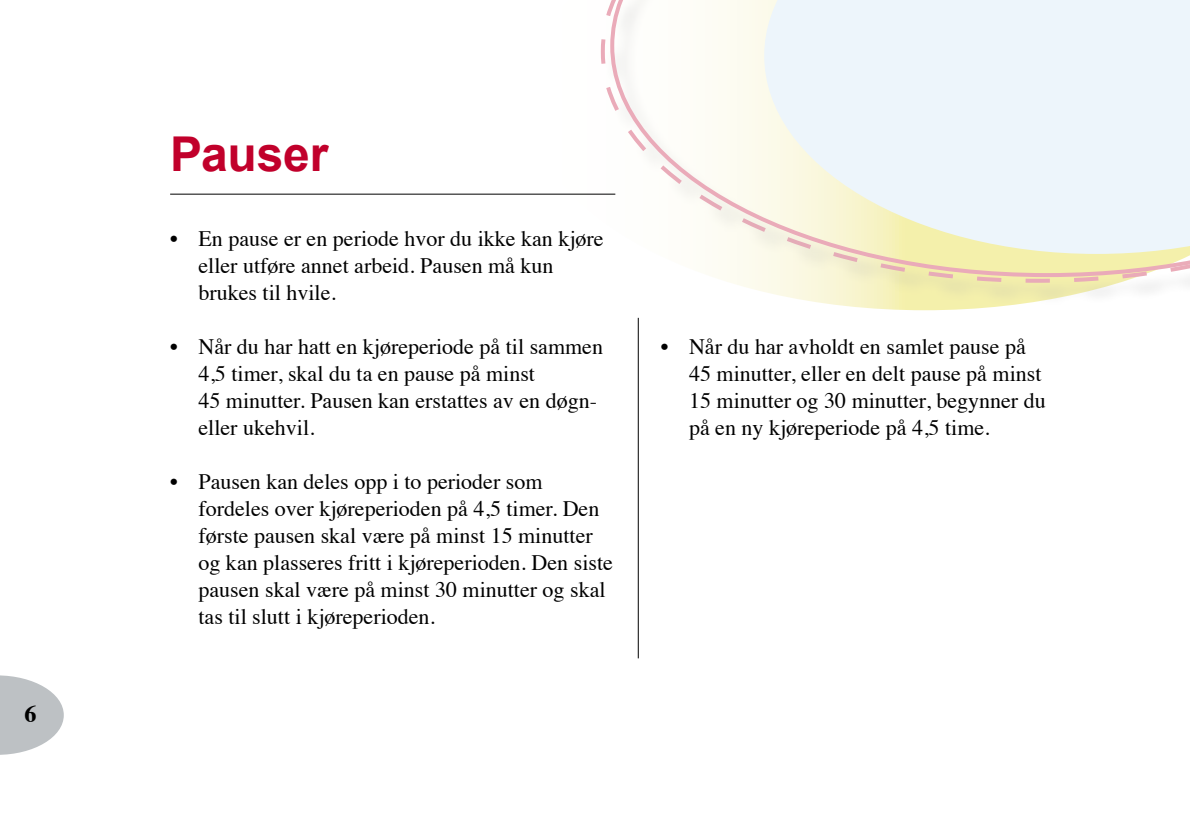
<style>
.page{position:relative;width:1191px;height:840px;background:#fff}
.page>*{position:absolute;margin:0;border:0;box-sizing:border-box;transform-origin:0 0}
.t1{font:700 48px "Arial";letter-spacing:-.01em;color:#c1002b}
.t2{font:700 24px "Times";color:#000}
.t3{font:22px/27px "Times";color:#000}
</style>
<div class="page">
<svg style="left:0;top:675px;width:64px;height:79px"></svg>
<div style="left:613px;top:0;width:578px;height:302px;background:#000;opacity:.29"></div>
<svg style="left:610px;top:0;width:581px;height:277px"></svg>
<hr style="left:170px;top:194px;width:445px;height:1px;background:#000">
<hr style="left:638px;top:317px;width:1px;height:341px;background:#000">
<p class="t2" style="left:25px;top:690px;width:13px">6</p>
<h1 class="t1" style="left:170px;top:123px;width:160px">Pauser</h1>
<p class="t3" style="left:198px;top:223px;width:407px;text-indent:-28px">• En pause er en periode hvor du ikke kan kjøre eller utføre annet arbeid. Pausen må kun brukes til hvile.</p>
<p class="t3" style="left:198px;top:331px;width:406px;text-indent:-28px">• Når du har hatt en kjøreperiode på til sammen 4,5 timer, skal du ta en pause på minst<br>45 minutter. Pausen kan erstattes av en døgn&shy;eller ukehvil.</p>
<p class="t3" style="left:198px;top:466px;width:416px;text-indent:-28px">• Pausen kan deles opp i to perioder som fordeles over kjøreperioden på 4,5 timer. Den første pausen skal være på minst 15 minutter og kan plasseres fritt i kjøreperioden. Den siste pausen skal være på minst 30 minutter og skal tas til slutt i kjøreperioden.</p>
<p class="t3" style="left:689px;top:331px;width:358px;text-indent:-28px">• Når du har avholdt en samlet pause på 45 minutter, eller en delt pause på minst 15 minutter og 30 minutter, begynner du på en ny kjøreperiode på 4,5 time.</p>
</div>
